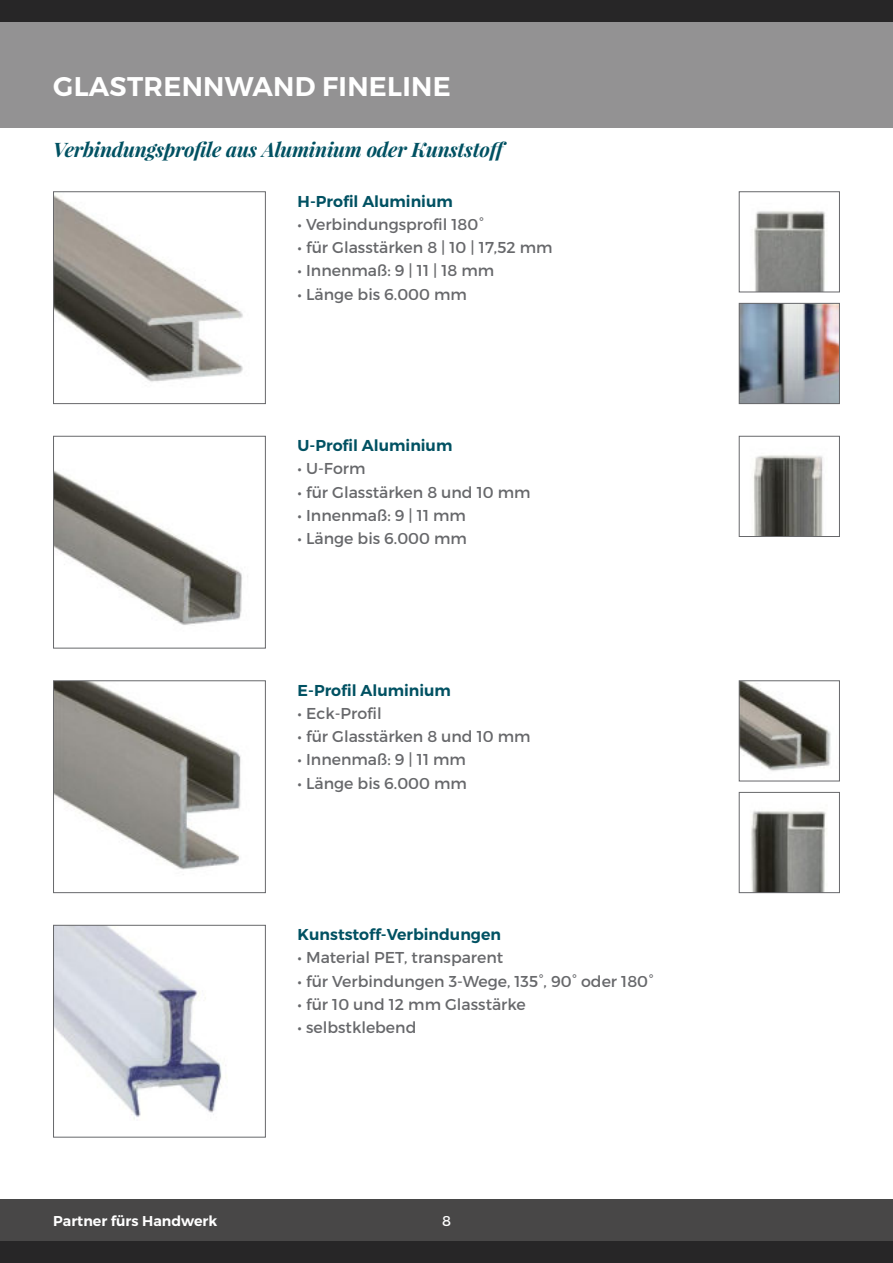
<style>
.page{position:relative;width:893px;height:1263px;background:#fff}
.page>*{position:absolute;margin:0;border:0;box-sizing:border-box;transform-origin:0 0}
.t1{font:600 27px "Montserrat";letter-spacing:.01em;color:#fff}
.t2{font:italic 700 19.5px "Playfair Display";letter-spacing:-.015em;color:#005162}
.t3{font:15.75px "Montserrat";color:#67686b}
.t4{font:600 15.75px "Montserrat";color:#005162}
.t5{font:600 14.25px "Montserrat";color:#fff}
.t6{font:14.25px "Montserrat";color:#fff}
</style>
<div class="page">
<div style="left:0;top:21px;width:893px;height:107px;background:#939293"></div>
<div style="left:0;top:0;width:893px;height:21px;background:#272627"></div>
<div style="left:0;top:1199px;width:893px;height:64px;background:#484747"></div>
<div style="left:0;top:1242px;width:893px;height:21px;background:#272627"></div>
<img style="left:754px;top:211px;width:71px;height:79px">
<div style="left:739px;top:191px;width:101px;height:101px;border:1px solid #67686b"></div>
<img style="left:741px;top:305px;width:97px;height:97px">
<div style="left:739px;top:303px;width:101px;height:101px;border:1px solid #67686b"></div>
<img style="left:753px;top:455px;width:70px;height:80px">
<div style="left:739px;top:436px;width:101px;height:101px;border:1px solid #67686b"></div>
<img style="left:55px;top:195px;width:188px;height:187px">
<div style="left:53px;top:191px;width:213px;height:213px;border:1px solid #67686b"></div>
<img style="left:55px;top:471px;width:193px;height:154px">
<div style="left:53px;top:436px;width:213px;height:212px;border:1px solid #67686b"></div>
<img style="left:741px;top:682px;width:90px;height:89px">
<div style="left:739px;top:680px;width:101px;height:101px;border:1px solid #67686b"></div>
<img style="left:751px;top:811px;width:76px;height:80px">
<div style="left:739px;top:792px;width:101px;height:101px;border:1px solid #67686b"></div>
<img style="left:55px;top:682px;width:186px;height:188px">
<div style="left:53px;top:680px;width:213px;height:213px;border:1px solid #67686b"></div>
<img style="left:55px;top:927px;width:171px;height:192px">
<div style="left:53px;top:925px;width:213px;height:212px;border:1px solid #67686b"></div>
<h1 class="t1" style="left:53px;top:71px;width:399px">GLASTRENNWAND FINELINE</h1>
<p class="t2" style="left:53px;top:140px;width:456px">Verbindungsprofile aus Aluminium oder Kunststoff</p>
<p class="t4" style="left:298px;top:192px;width:157px">H-Profil Aluminium</p>
<p class="t3" style="left:298px;top:215px;width:188px">• Verbindungsprofil 180°</p>
<p class="t3" style="left:298px;top:239px;width:256px">• für Glasstärken 8 | 10 | 17,52 mm</p>
<p class="t3" style="left:298px;top:262px;width:198px">• Innenmaß: 9 | 11 | 18 mm</p>
<p class="t3" style="left:298px;top:285px;width:171px">• Länge bis 6.000 mm</p>
<p class="t4" style="left:298px;top:436px;width:156px">U-Profil Aluminium</p>
<p class="t3" style="left:298px;top:460px;width:69px">• U-Form</p>
<p class="t3" style="left:298px;top:483px;width:235px">• für Glasstärken 8 und 10 mm</p>
<p class="t3" style="left:298px;top:506px;width:170px">• Innenmaß: 9 | 11 mm</p>
<p class="t3" style="left:298px;top:530px;width:171px">• Länge bis 6.000 mm</p>
<p class="t4" style="left:298px;top:681px;width:155px">E-Profil Aluminium</p>
<p class="t3" style="left:298px;top:704px;width:85px">• Eck-Profil</p>
<p class="t3" style="left:298px;top:728px;width:235px">• für Glasstärken 8 und 10 mm</p>
<p class="t3" style="left:298px;top:751px;width:170px">• Innenmaß: 9 | 11 mm</p>
<p class="t3" style="left:298px;top:774px;width:171px">• Länge bis 6.000 mm</p>
<p class="t4" style="left:298px;top:925px;width:205px">Kunststoff-Verbindungen</p>
<p class="t3" style="left:298px;top:949px;width:207px">• Material PET, transparent</p>
<p class="t3" style="left:298px;top:972px;width:357px">• für Verbindungen 3-Wege, 135°, 90° oder 180°</p>
<p class="t3" style="left:298px;top:995px;width:230px">• für 10 und 12 mm Glasstärke</p>
<p class="t3" style="left:298px;top:1019px;width:120px">• selbstklebend</p>
<p class="t5" style="left:53px;top:1212px;width:166px">Partner fürs Handwerk</p>
<p class="t6" style="left:442px;top:1212px;width:10px">8</p>
</div>
